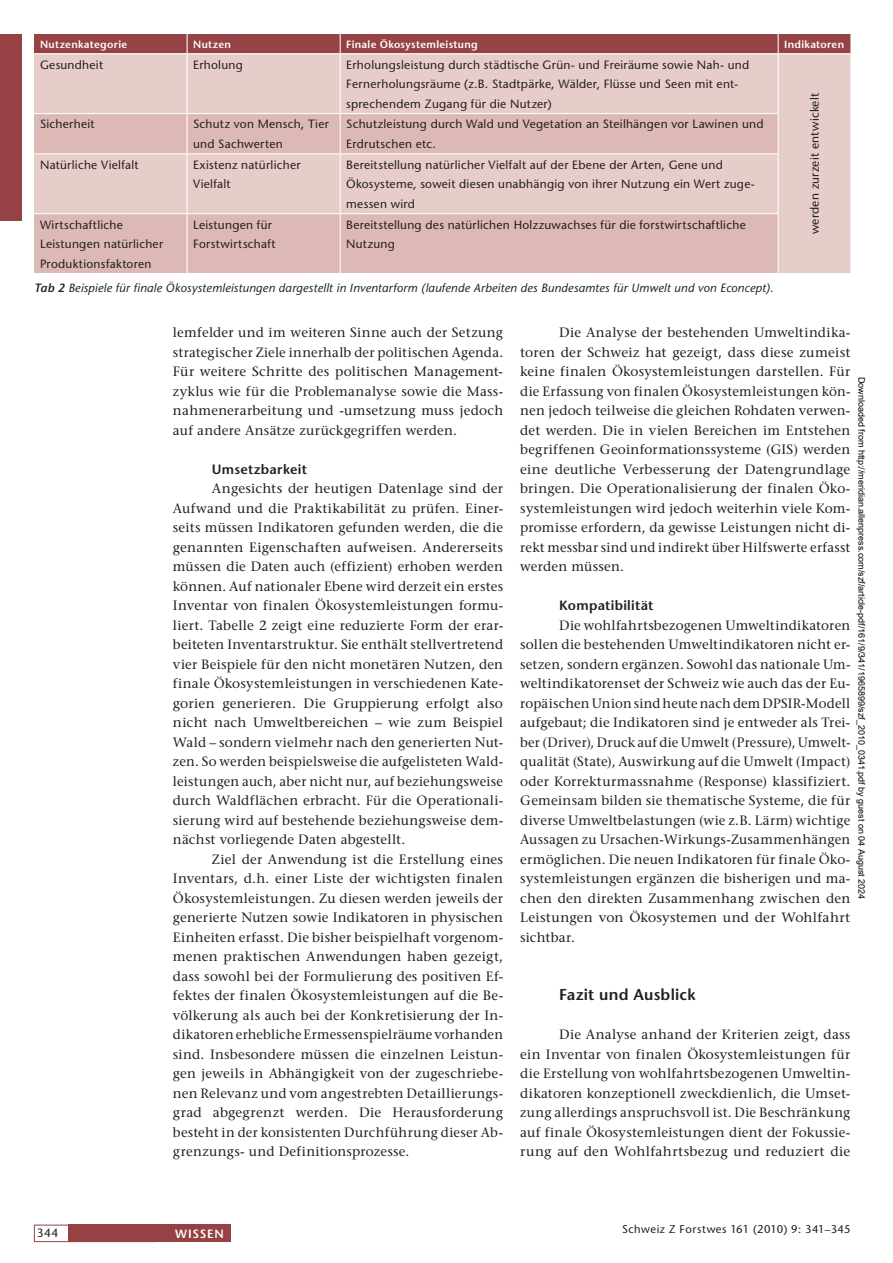
<style>
.page{position:relative;width:893px;height:1263px;background:#fff}
.page>*{position:absolute;margin:0;border:0;box-sizing:border-box;transform-origin:0 0}
.t1{font:600 15.75px "Stone Sans Std";letter-spacing:.015em;color:#231f20}
.t2{font:500 13.5px/19.5px "Stone Serif Std";letter-spacing:.02em;color:#231f20;text-align:justify}
.t3{font:600 13.5px "Stone Sans Std";letter-spacing:.02em;color:#231f20}
.t4{font:500 12px/19.5px "Stone Sans Std";letter-spacing:.02em;color:#231f20}
.t5{font:italic 500 12px "Stone Sans Std";letter-spacing:.015em;color:#231f20}
.t6{font:600 12px "Stone Sans Std";color:#fff}
.t7{font:500 11.25px "Stone Sans Std";letter-spacing:.04em;color:#231f20}
.t8{font:600 10.5px "Stone Sans Std";letter-spacing:.03em;color:#fff}
.t9{font:9px "Arial";color:#000}
.s1{font-weight:600}
</style>
<div class="page">
<div style="left:34px;top:1225px;width:122px;height:17px;border:1px solid #964244"></div>
<div style="left:68px;top:1225px;width:162px;height:17px;background:#964244"></div>
<div style="left:0;top:34px;width:21px;height:186px;background:#964244"></div>
<div style="left:34px;top:54px;width:816px;height:219px;background:#e7cdc9"></div>
<svg style="left:34px;top:114px;width:744px;height:159px;background:#e0c0bc"></svg>
<hr style="left:187px;top:54px;width:1px;height:59px;background:#fff">
<hr style="left:34px;top:113px;width:153px;height:1px;background:#fff">
<hr style="left:187px;top:113px;width:153px;height:1px;background:#fff">
<hr style="left:187px;top:114px;width:1px;height:39px;background:#fff">
<hr style="left:340px;top:113px;width:439px;height:1px;background:#fff">
<hr style="left:34px;top:153px;width:153px;height:1px;background:#fff">
<hr style="left:187px;top:153px;width:153px;height:1px;background:#fff">
<hr style="left:187px;top:154px;width:1px;height:59px;background:#fff">
<hr style="left:340px;top:153px;width:439px;height:1px;background:#fff">
<hr style="left:187px;top:214px;width:1px;height:59px;background:#fff">
<hr style="left:34px;top:213px;width:153px;height:1px;background:#fff">
<hr style="left:187px;top:213px;width:153px;height:1px;background:#fff">
<hr style="left:340px;top:213px;width:439px;height:1px;background:#fff">
<hr style="left:778px;top:54px;width:1px;height:59px;background:#fff">
<hr style="left:778px;top:114px;width:1px;height:39px;background:#fff">
<hr style="left:778px;top:154px;width:1px;height:59px;background:#fff">
<hr style="left:778px;top:214px;width:1px;height:59px;background:#fff">
<div style="left:34px;top:34px;width:816px;height:20px;background:#964244"></div>
<hr style="left:340px;top:54px;width:1px;height:59px;background:#fff">
<hr style="left:340px;top:114px;width:1px;height:39px;background:#fff">
<hr style="left:340px;top:154px;width:1px;height:59px;background:#fff">
<hr style="left:340px;top:214px;width:1px;height:59px;background:#fff">
<p class="t8" style="left:40px;top:38px;width:89px">N utzenkategorie</p>
<p class="t8" style="left:193px;top:38px;width:39px">N utzen</p>
<p class="t8" style="left:346px;top:38px;width:133px">Finale Ökosystemleistung</p>
<p class="t8" style="left:784px;top:38px;width:62px">I ndikatoren</p>
<p class="t4" style="left:40px;top:55px;width:65px">Gesundheit</p>
<p class="t4" style="left:193px;top:55px;width:51px">Erholung</p>
<p class="t4" style="left:346px;top:55px;width:405px">Erholungsleistung durch städtische Grün- und Freiräume sowie Nah- und<br>Fernerholungsräume (z.B. Stadtpärke, Wälder, Flüsse und Seen mit ent&shy;sprechendem Zugang für die Nutzer)</p>
<p class="t4" style="left:805px;top:234px;width:143px;rotate:-90deg">werden zurzeit entwickelt</p>
<p class="t4" style="left:40px;top:114px;width:56px">Sicherheit</p>
<p class="t4" style="left:193px;top:114px;width:137px">Schutz von Mensch, Tier und Sachwerten</p>
<p class="t4" style="left:346px;top:114px;width:419px">Schutzleistung durch Wald und Vegetation an Steilhängen vor Lawinen und<br>Erdrutschen etc.</p>
<p class="t4" style="left:40px;top:155px;width:100px">Natürliche Vielfalt</p>
<p class="t4" style="left:193px;top:155px;width:109px">Existenz natürlicher<br>Vielfalt</p>
<p class="t4" style="left:346px;top:155px;width:410px">Bereitstellung natürlicher Vielfalt auf der Ebene der Arten, Gene und<br>Ökosysteme, soweit diesen unabhängig von ihrer Nutzung ein Wert zuge&shy;messen wird</p>
<p class="t4" style="left:40px;top:215px;width:125px">Wirtschaftliche<br>Leistungen natürlicher<br>Produktionsfaktoren</p>
<p class="t4" style="left:193px;top:215px;width:84px">Leistungen für<br>Forstwirtschaft</p>
<p class="t4" style="left:346px;top:215px;width:401px">Bereitstellung des natürlichen Holzzuwachses für die forstwirtschaftliche<br>Nutzung</p>
<p class="t5" style="left:34px;top:281px;width:741px"><span class="s1">Tab 2</span> Beispiele für finale Ökosystemleistungen dargestellt in Inventarform (laufende Arbeiten des Bundesamtes für Umwelt und von Econcept).</p>
<p class="t2" style="left:173px;top:323px;width:332px">lemfelder und im weiteren Sinne auch der Setzung strategischer Ziele innerhalb der politischen Agenda.<br>Für weitere Schritte des politischen Management&shy;zyklus wie für die Problemanalyse sowie die Mass&shy;nahmenerarbeitung und -umsetzung muss jedoch auf andere Ansätze zurückgegriffen werden.</p>
<p class="t3" style="left:212px;top:461px;width:96px">Umsetzbarkeit</p>
<p class="t2" style="left:173px;top:479px;width:332px;text-indent:39px">Angesichts der heutigen Datenlage sind der Aufwand und die Praktikabilität zu prüfen. Einer&shy;seits müssen Indikatoren gefunden werden, die die genannten Eigenschaften aufweisen. Andererseits müssen die Daten auch (effizient) erhoben werden können. Auf nationaler Ebene wird derzeit ein erstes Inventar von finalen Ökosystemleistungen formu&shy;liert. Tabelle 2 zeigt eine reduzierte Form der erar&shy;beiteten Inventarstruktur. Sie enthält stellvertretend vier Beispiele für den nicht monetären Nutzen, den finale Ökosystemleistungen in verschiedenen Kate&shy;gorien generieren. Die Gruppierung erfolgt also nicht nach Umweltbereichen – wie zum Beispiel Wald – sondern vielmehr nach den generierten Nut&shy;zen. So werden beispielsweise die aufgelisteten Wald&shy;leistungen auch, aber nicht nur, auf beziehungsweise durch Waldflächen erbracht. Für die Operationali&shy;sierung wird auf bestehende beziehungsweise dem&shy;nächst vorliegende Daten abgestellt.</p>
<p class="t2" style="left:173px;top:849px;width:332px;text-indent:39px">Ziel der Anwendung ist die Erstellung eines Inventars, d.h. einer Liste der wichtigsten finalen Ökosystemleistungen. Zu diesen werden jeweils der generierte Nutzen sowie Indikatoren in physischen Einheiten erfasst. Die bisher beispielhaft vorgenom&shy;menen praktischen Anwendungen haben gezeigt, dass sowohl bei der Formulierung des positiven Ef&shy;fektes der finalen Ökosystemleistungen auf die Be&shy;völkerung als auch bei der Konkretisierung der In&shy;dikatoren erhebliche Ermessenspielräume vorhanden sind. Insbesondere müssen die einzelnen Leistun&shy;gen jeweils in Abhängigkeit von der zugeschriebe&shy;nen Relevanz und vom angestrebten Detaillierungs&shy;grad abgegrenzt werden. Die Herausforderung besteht in der konsistenten Durchführung dieser Ab&shy;grenzungs- und Definitionsprozesse.</p>
<p class="t2" style="left:520px;top:323px;width:332px;text-indent:39px">Die Analyse der bestehenden Umweltindika&shy;toren der Schweiz hat gezeigt, dass diese zumeist keine finalen Ökosystemleistungen darstellen. Für die Erfassung von finalen Ökosystemleistungen kön&shy;nen jedoch teilweise die gleichen Rohdaten verwen&shy;det werden. Die in vielen Bereichen im Entstehen begriffenen Geoinformationssysteme (GIS) werden eine deutliche Verbesserung der Datengrundlage bringen. Die Operationalisierung der finalen Öko&shy;systemleistungen wird jedoch weiterhin viele Kom&shy;promisse erfordern, da gewisse Leistungen nicht di&shy;rekt messbar sind und indirekt über Hilfswerte erfasst werden müssen.</p>
<p class="t3" style="left:559px;top:597px;width:96px">Kompatibilität</p>
<p class="t2" style="left:520px;top:615px;width:332px;text-indent:39px">Die wohlfahrtsbezogenen Umweltindikatoren sollen die bestehenden Umweltindikatoren nicht er&shy;setzen, sondern ergänzen. Sowohl das nationale Um&shy;weltindikatorenset der Schweiz wie auch das der Eu&shy;ropäischen Union sind heute nach dem DPSIR-Modell aufgebaut; die Indikatoren sind je entweder als Trei&shy;ber (Driver), Druck auf die Umwelt (Pressure), Umwelt&shy;qualität (State), Auswirkung auf die Umwelt (Impact) oder Korrekturmassnahme (Response) klassifiziert.<br>Gemeinsam bilden sie thematische Systeme, die für diverse Umweltbelastungen (wie z.B. Lärm) wichtige Aussagen zu Ursachen-Wirkungs-Zusammenhängen ermöglichen. Die neuen Indikatoren für finale Öko&shy;systemleistungen ergänzen die bisherigen und ma&shy;chen den direkten Zusammenhang zwischen den Leistungen von Ökosystemen und der Wohlfahrt sichtbar.</p>
<p class="t9" style="left:865px;top:377px;width:524px;rotate:90deg">Downloaded from http://meridian.allenpress.com/szf/article-pdf/161/9/341/1965899/szf_2010_0341.pdf by guest on 04 August 2024</p>
<p class="t1" style="left:559px;top:985px;width:138px">Fazit und Ausblick</p>
<p class="t2" style="left:520px;top:1025px;width:332px;text-indent:39px">Die Analyse anhand der Kriterien zeigt, dass ein Inventar von finalen Ökosystemleistungen für die Erstellung von wohlfahrtsbezogenen Umweltin&shy;dikatoren konzeptionell zweckdienlich, die Umset&shy;zung allerdings anspruchsvoll ist. Die Beschränkung auf finale Ökosystemleistungen dient der Fokussie&shy;rung auf den Wohlfahrtsbezug und reduziert die</p>
<p class="t4" style="left:37px;top:1223px;width:23px">344</p>
<p class="t6" style="left:175px;top:1226px;width:50px">wissen</p>
<p class="t7" style="left:622px;top:1222px;width:230px">Schweiz Z Forstwes 161 (2010) 9: 341–345</p>
</div>
